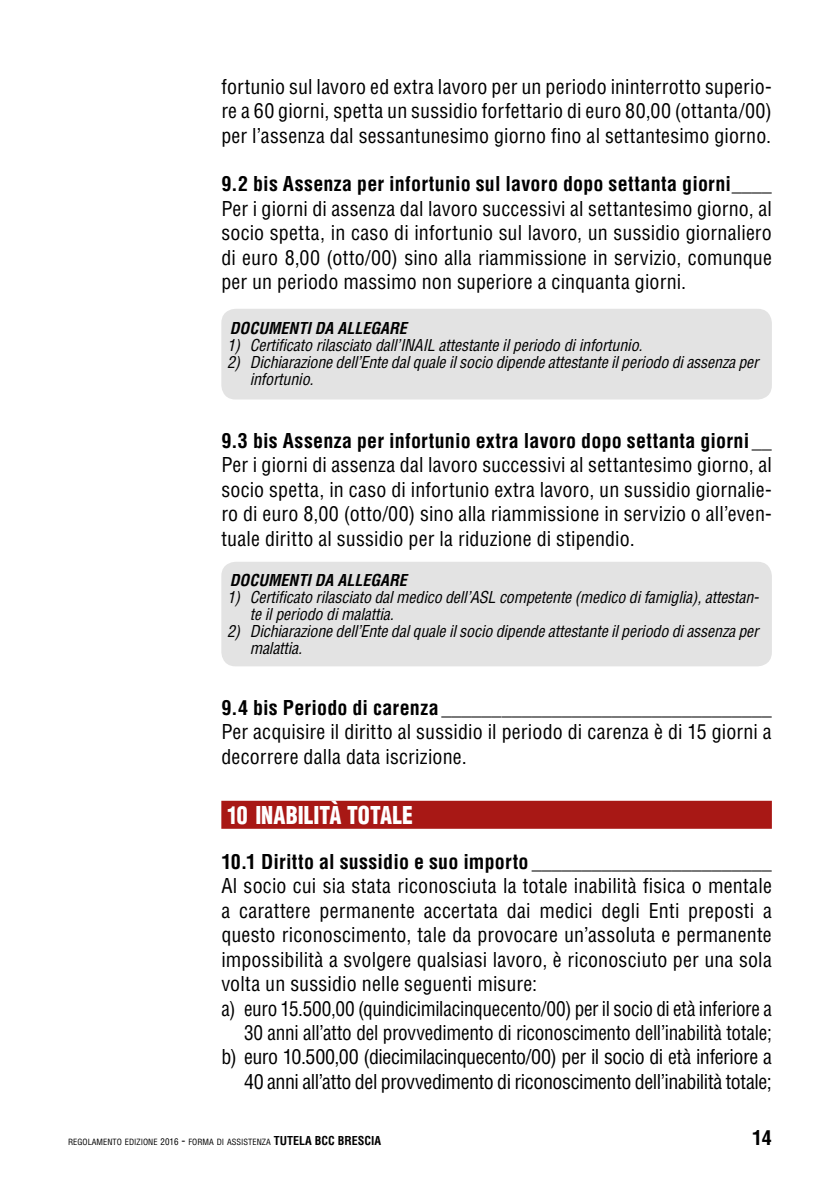
<style>
.page{position:relative;width:840px;height:1191px;background:#fff}
.page>*{position:absolute;margin:0;border:0;box-sizing:border-box;transform-origin:0 0}
.t1{font:900 condensed 24px "Helvetica LT Std";letter-spacing:.005em;color:#fff;scale:.9 1}
.t2{font:condensed 20px/24.4px "Helvetica LT Std";letter-spacing:.005em;color:#000;text-align:justify}
.t3{font:700 condensed 20px "Helvetica LT Std";letter-spacing:.01em;color:#000}
.t4{font:condensed 20px "Helvetica LT Std";letter-spacing:.005em;color:#000;scale:.96 1}
.t5{font:condensed 20px "Helvetica LT Std";letter-spacing:-.02em;color:#000}
.t6{font:italic condensed 16px/17px "Helvetica LT Std";letter-spacing:-.01em;color:#000}
.t7{font:italic 700 condensed 16px "Helvetica LT Std";color:#000}
.t8{font:condensed 8.4px "Helvetica LT Std";color:#000}
.s1{font-size:9px}
.s2{font-size:12px}
.s3{font-weight:700;font-size:12px}
</style>
<div class="page">
<div style="left:221px;top:800px;width:550px;height:28px;background:#a81815"></div>
<div style="left:221px;top:309px;width:550px;height:90px;background:#e3e3e3;border-radius:14px"></div>
<div style="left:221px;top:562px;width:550px;height:104px;background:#e3e3e3;border-radius:14px"></div>
<p class="t2" style="left:221px;top:74px;width:551px">fortunio sul lavoro ed extra lavoro per un periodo ininterrotto superio&shy;re a 60 giorni, spetta un sussidio forfettario di euro 80,00 (ottanta/00) per l’assenza dal sessantunesimo giorno fino al settantesimo giorno.</p>
<p class="t3" style="left:221px;top:171px;width:552px">9.2 bis Assenza per infortunio sul lavoro dopo settanta giorni____</p>
<p class="t2" style="left:221px;top:196px;width:551px">Per i giorni di assenza dal lavoro successivi al settantesimo giorno, al socio spetta, in caso di infortunio sul lavoro, un sussidio giornaliero di euro 8,00 (otto/00) sino alla riammissione in servizio, comunque per un periodo massimo non superiore a cinquanta giorni.</p>
<p class="t7" style="left:230px;top:318px;width:178px">DOCUMENTI DA ALLEGARE</p>
<p class="t6" style="left:227px;top:337px;width:417px">1) Certificato rilasciato dall’INAIL attestante il periodo di infortunio.</p>
<p class="t6" style="left:249px;top:354px;width:510px;text-indent:-23px">2) Dichiarazione dell’Ente dal quale il socio dipende attestante il periodo di assenza per infortunio.</p>
<p class="t3" style="left:221px;top:428px;width:552px">9.3 bis Assenza per infortunio extra lavoro dopo settanta giorni __</p>
<p class="t2" style="left:221px;top:453px;width:551px">Per i giorni di assenza dal lavoro successivi al settantesimo giorno, al socio spetta, in caso di infortunio extra lavoro, un sussidio giornalie&shy;ro di euro 8,00 (otto/00) sino alla riammissione in servizio o all’even&shy;tuale diritto al sussidio per la riduzione di stipendio.</p>
<p class="t7" style="left:230px;top:570px;width:178px">DOCUMENTI DA ALLEGARE</p>
<p class="t6" style="left:249px;top:588px;width:510px;text-indent:-23px">1) Certificato rilasciato dal medico dell’ASL competente (medico di famiglia), attestan&shy;te il periodo di malattia.</p>
<p class="t6" style="left:249px;top:622px;width:510px;text-indent:-23px">2) Dichiarazione dell’Ente dal quale il socio dipende attestante il periodo di assenza per malattia.</p>
<p class="t3" style="left:221px;top:695px;width:552px">9.4 bis Periodo di carenza _________________________________</p>
<p class="t2" style="left:221px;top:719px;width:551px">Per acquisire il diritto al sussidio il periodo di carenza è di 15 giorni a decorrere dalla data iscrizione.</p>
<p class="t1" style="left:227px;top:800px;width:208px">10 INABILITÀ TOTALE</p>
<p class="t3" style="left:221px;top:849px;width:552px">10.1 Diritto al sussidio e suo importo ________________________</p>
<p class="t2" style="left:221px;top:873px;width:551px">Al socio cui sia stata riconosciuta la totale inabilità fisica o mentale</p>
<p class="t2" style="left:221px;top:898px;width:551px">a carattere permanente accertata dai medici degli Enti preposti a</p>
<p class="t2" style="left:221px;top:922px;width:551px">questo riconoscimento, tale da provocare un’assoluta e permanente</p>
<p class="t2" style="left:221px;top:947px;width:551px">impossibilità a svolgere qualsiasi lavoro, è riconosciuto per una sola</p>
<p class="t2" style="left:221px;top:971px;width:317px">volta un sussidio nelle seguenti misure:</p>
<p class="t4" style="left:221px;top:995px;width:574px">a) euro 15.500,00 (quindicimilacinquecento/00) per il socio di età inferiore a</p>
<p class="t4" style="left:244px;top:1020px;width:551px">30 anni all’atto del provvedimento di riconoscimento dell’inabilità totale;</p>
<p class="t5" style="left:221px;top:1044px;width:551px">b) euro 10.500,00 (diecimilacinquecento/00) per il socio di età inferiore a</p>
<p class="t5" style="left:244px;top:1069px;width:529px">40 anni all’atto del provvedimento di riconoscimento dell’inabilità totale;</p>
<p class="t8" style="left:68px;top:1136px;width:314px">REGOLAMENTO EDIZIONE <span class="s1">2016</span> <span class="s2">-</span> FORMA DI ASSISTENZA <span class="s3">TUTELA BCC</span> <span class="s3">BRESCIA</span></p>
<p class="t3" style="left:751px;top:1125px;width:21px">14</p>
</div>
